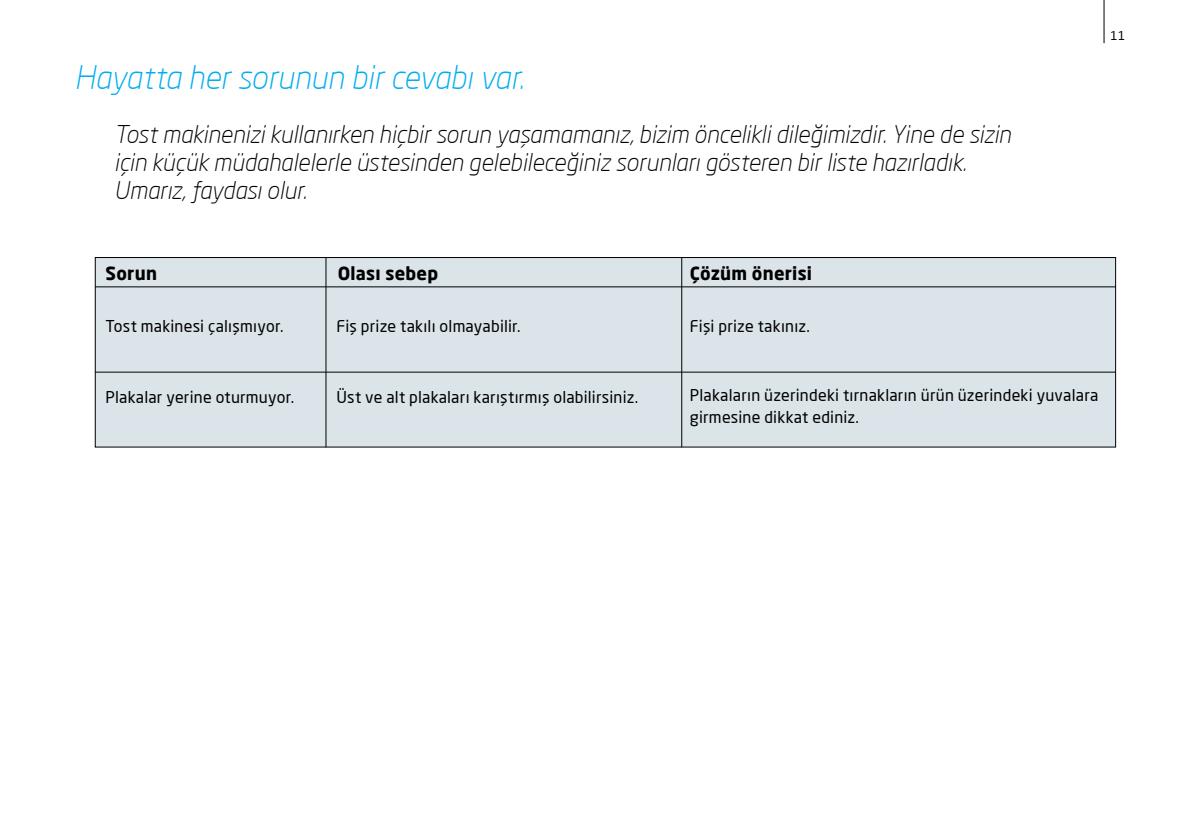
<style>
.page{position:relative;width:1191px;height:840px;background:#fff}
.page>*{position:absolute;margin:0;border:0;box-sizing:border-box;transform-origin:0 0}
.t1{font:italic 300 32px "Neo Sans Pro";letter-spacing:-.005em;color:#00aeef}
.t2{font:italic 300 24px/28px "Neo Sans Pro";letter-spacing:-.005em;color:#000}
.t3{font:700 18px "Neo Sans Pro";letter-spacing:.015em;color:#000}
.t4{font:16px/22px "Neo Sans Pro";letter-spacing:.015em;color:#000}
.t5{font:12px "Neo Sans Pro";color:#000}
</style>
<div class="page">
<hr style="left:1103px;top:0;width:1px;height:43px;background:#000">
<div style="left:95px;top:257px;width:1020px;height:190px;background:#dbe4e9"></div>
<div style="left:95px;top:257px;width:1020px;height:190px;border:1px solid #000"></div>
<hr style="left:326px;top:257px;width:1px;height:190px;background:#000">
<hr style="left:681px;top:257px;width:1px;height:190px;background:#000">
<hr style="left:95px;top:286px;width:1020px;height:1px;background:#000">
<hr style="left:95px;top:371px;width:1020px;height:1px;background:#000">
<h1 class="t1" style="left:75px;top:58px;width:451px">Hayatta her sorunun bir cevabı var.</h1>
<h2 class="t2" style="left:114px;top:120px;width:898px">Tost makinenizi kullanırken hiçbir sorun yaşamamanız, bizim öncelikli dileğimizdir. Yine de sizin için küçük müdahalelerle üstesinden gelebileceğiniz sorunları gösteren bir liste hazırladık.<br>Umarız, faydası olur.</h2>
<p class="t5" style="left:1110px;top:28px;width:16px">11</p>
<p class="t3" style="left:690px;top:262px;width:124px">Çözüm önerisi</p>
<p class="t3" style="left:105px;top:262px;width:53px">Sorun</p>
<p class="t3" style="left:338px;top:262px;width:102px">Olası sebep</p>
<p class="t4" style="left:105px;top:314px;width:179px">Tost makinesi çalışmıyor.</p>
<p class="t4" style="left:336px;top:314px;width:186px">Fiş prize takılı olmayabilir.</p>
<p class="t4" style="left:690px;top:314px;width:122px">Fişi prize takınız.</p>
<p class="t4" style="left:105px;top:385px;width:190px">Plakalar yerine oturmuyor.</p>
<p class="t4" style="left:336px;top:385px;width:303px">Üst ve alt plakaları karıştırmış olabilirsiniz.</p>
<p class="t4" style="left:690px;top:383px;width:410px">Plakaların üzerindeki tırnakların ürün üzerindeki yuvalara girmesine dikkat ediniz.</p>
</div>
